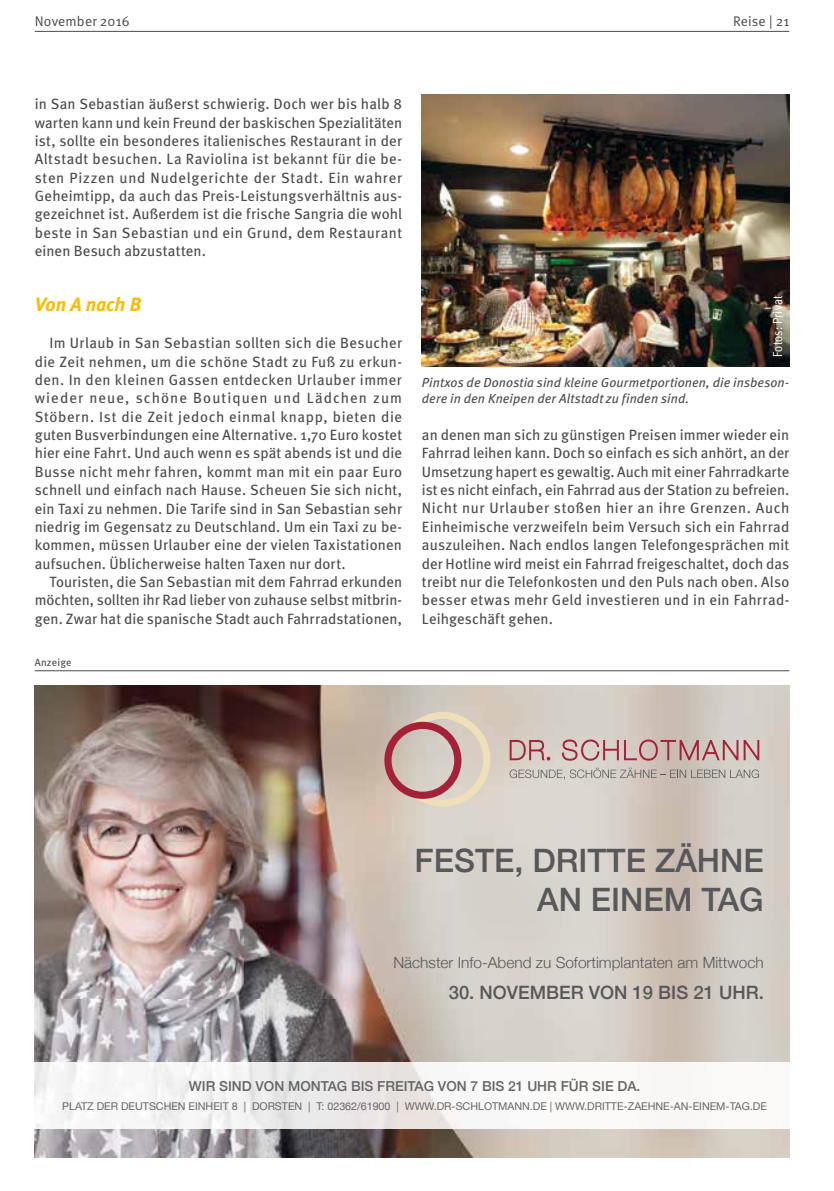
<style>
.page{position:relative;width:834px;height:1191px;background:#fff}
.page>*{position:absolute;margin:0;border:0;box-sizing:border-box;transform-origin:0 0}
.t1{font:500 32.2px/39.2px "Helvetica Neue";color:#58585a;text-align:right}
.t2{font:italic 700 19.25px "Meta";letter-spacing:-.005em;color:#fabb00}
.t3{font:500 18.38px "Helvetica Neue";color:#58585a}
.t4{font:300 15.4px "Helvetica Neue";color:#58585a}
.t5{font:14.88px/18.4px "Meta";letter-spacing:.01em;color:#4b4b4d;text-align:justify}
.t6{font:14px "Meta Normal";letter-spacing:.01em;color:#4b4b4d}
.t7{font:500 13.83px "Helvetica Neue";color:#646567}
.t8{font:italic 13.12px/15.8px "Meta";letter-spacing:.01em;color:#4b4b4d}
.t9{font:13.12px "Meta Cond Normal";letter-spacing:.01em;color:#fff}
.t10{font:10.67px "Helvetica Neue";color:#646567}
.t11{font:10.5px "Meta";letter-spacing:.02em;color:#4b4b4d}
</style>
<div class="page">
<hr style="left:35px;top:31px;width:754px;height:1px;background:#4b4b4d">
<img style="left:422px;top:94px;width:367px;height:273px">
<hr style="left:35px;top:670px;width:754px;height:1px;background:#4b4b4d">
<img style="left:35px;top:685px;width:754px;height:472px">
<svg style="left:509px;top:767px;width:249px;height:12px;background:#bfb9b2"></svg>
<svg style="left:509px;top:740px;width:41px;height:20px"></svg>
<svg style="left:562px;top:739px;width:56px;height:21px"></svg>
<svg style="left:624px;top:739px;width:135px;height:21px;background:#c49d9c"></svg>
<svg style="left:384px;top:711px;width:106px;height:95px;background:#cfb2a9"></svg>
<p class="t6" style="left:35px;top:13px;width:96px">November 2016</p>
<p class="t6" style="left:732px;top:13px;width:58px">Reise | 21</p>
<p class="t5" style="left:35px;top:94px;width:369px">in San Sebastian äußerst schwierig. Doch wer bis halb 8 warten kann und kein Freund der baskischen Spezialitäten ist, sollte ein besonderes italienisches Restaurant in der Altstadt besuchen. La Raviolina ist bekannt für die be&shy;sten Pizzen und Nudelgerichte der Stadt. Ein wahrer Geheimtipp, da auch das Preis-Leistungsverhältnis aus&shy;gezeichnet ist. Außerdem ist die frische Sangria die wohl beste in San Sebastian und ein Grund, dem Restaurant einen Besuch abzustatten.</p>
<p class="t2" style="left:35px;top:292px;width:108px">Von A nach B</p>
<p class="t5" style="left:35px;top:333px;width:369px;text-indent:15px">Im Urlaub in San Sebastian sollten sich die Besucher die Zeit nehmen, um die schöne Stadt zu Fuß zu erkun&shy;den. In den kleinen Gassen entdecken Urlauber immer wieder neue, schöne Boutiquen und Lädchen zum Stöbern. Ist die Zeit jedoch einmal knapp, bieten die guten Busverbindungen eine Alternative. 1,70 Euro kostet hier eine Fahrt. Und auch wenn es spät abends ist und die Busse nicht mehr fahren, kommt man mit ein paar Euro schnell und einfach nach Hause. Scheuen Sie sich nicht, ein Taxi zu nehmen. Die Tarife sind in San Sebastian sehr niedrig im Gegensatz zu Deutschland. Um ein Taxi zu be&shy;kommen, müssen Urlauber eine der vielen Taxistationen aufsuchen. Üblicherweise halten Taxen nur dort.</p>
<p class="t5" style="left:35px;top:572px;width:369px;text-indent:15px">Touristen, die San Sebastian mit dem Fahrrad erkunden möchten, sollten ihr Rad lieber von zuhause selbst mitbrin&shy;gen. Zwar hat die spanische Stadt auch Fahrradstationen,</p>
<p class="t11" style="left:35px;top:655px;width:38px">Anzeige</p>
<p class="t9" style="left:770px;top:357px;width:63px;rotate:-90deg">Fotos: Privat</p>
<p class="t8" style="left:422px;top:374px;width:369px">Pintxos de Donostia sind kleine Gourmetportionen, die insbeson&shy;dere in den Kneipen der Altstadt zu finden sind.</p>
<p class="t5" style="left:422px;top:425px;width:369px">an denen man sich zu günstigen Preisen immer wieder ein Fahrrad leihen kann. Doch so einfach es sich anhört, an der Umsetzung hapert es gewaltig. Auch mit einer Fahrradkarte ist es nicht einfach, ein Fahrrad aus der Station zu befreien.<br>Nicht nur Urlauber stoßen hier an ihre Grenzen. Auch Einheimische verzweifeln beim Versuch sich ein Fahrrad auszuleihen. Nach endlos langen Telefongesprächen mit der Hotline wird meist ein Fahrrad freigeschaltet, doch das treibt nur die Telefonkosten und den Puls nach oben. Also besser etwas mehr Geld investieren und in ein Fahrrad-Leihgeschäft gehen.</p>
<h1 class="t1" style="left:414px;top:838px;width:350px">FESTE, DRITTE ZÄHNE<br>AN EINEM TAG</h1>
<p class="t4" style="left:393px;top:950px;width:372px">Nächster Info-Abend zu Sofortimplantaten am Mittwoch</p>
<p class="t3" style="left:448px;top:978px;width:316px">30. NOVEMBER VON 19 BIS 21 UHR.</p>
<p class="t7" style="left:189px;top:1075px;width:453px">WIR SIND VON MONTAG BIS FREITAG VON 7 BIS 21 UHR FÜR SIE DA.</p>
<p class="t10" style="left:62px;top:1100px;width:706px">PLATZ DER DEUTSCHEN EINHEIT 8 | DORSTEN | T: 02362/61900 | WWW.DR-SCHLOTMANN.DE | WWW.DRITTE-ZAEHNE-AN-EINEM-TAG.DE</p>
</div>
